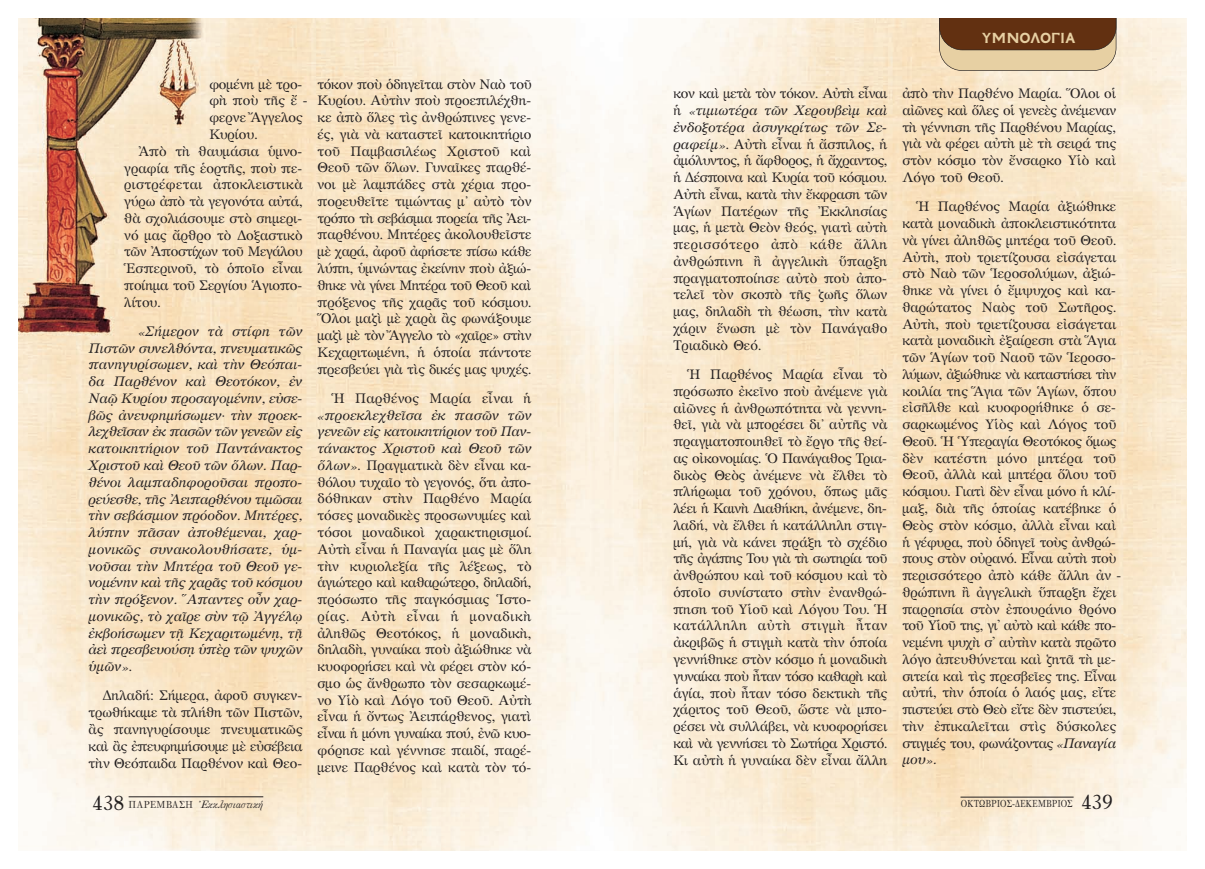
<style>
.page{position:relative;width:1205px;height:869px;background:#fff}
.page>*{position:absolute;margin:0;border:0;box-sizing:border-box;transform-origin:0 0}
.t1{font:700 16.25px "GFS Neohellenic";color:#e7d0a3}
.t2{font:13.75px/16.8px "GFS Artemisia";color:#231f20;text-align:justify}
.t3{font:italic 13.75px/16.8px "GFS Artemisia";letter-spacing:-.015em;color:#231f20;text-align:justify}
.t4{font:13.75px "GFS Artemisia";letter-spacing:.02em;color:#231f20}
.t5{font:13.75px "GFS Artemisia";letter-spacing:-.03em;color:#231f20}
.t6{font:11.25px "GFS Solomos";color:#231f20}
.t7{font:10px "GFS Bodoni";color:#231f20;scale:.9 1}
.s1{font-style:normal}
.s2{font-style:italic}
.s3{font-family:"GFS Porson";font-size:20px}
.s4{font-family:"GFS Bodoni";font-size:10px}
</style>
<div class="page">
<img style="left:18px;top:18px;width:1169px;height:832px">
<hr style="left:960px;top:796px;width:113px;height:1px;background:#231f20">
<hr style="left:129px;top:796px;width:134px;height:1px;background:#231f20">
<svg style="left:939px;top:18px;width:177px;height:53px"></svg>
<p class="t2" style="left:209px;top:77px;width:95px">φομένη μὲ τρο -</p>
<p class="t2" style="left:209px;top:94px;width:100px">φὴ ποὺ τῆς ἔ -</p>
<p class="t2" style="left:209px;top:111px;width:95px">φερνε Ἄγγελος</p>
<p class="t2" style="left:209px;top:127px;width:50px">Κυρίου.</p>
<p class="t2" style="left:138px;top:144px;width:166px">Ἀπὸ τὴ θαυ μάσια ὑμνο-</p>
<p class="t2" style="left:124px;top:161px;width:180px">γραφία τῆς ἑορτῆς, ποὺ πε-</p>
<p class="t4" style="left:124px;top:179px;width:180px">ριστρέφεται ἀποκλειστικὰ</p>
<p class="t2" style="left:124px;top:194px;width:180px">γύ ρω ἀπὸ τὰ γεγονότα αὐτά,</p>
<p class="t2" style="left:124px;top:211px;width:180px">θὰ σχολιάσουμε στὸ σημερι-</p>
<p class="t2" style="left:124px;top:228px;width:180px">νό μας ἄρθρο τὸ Δοξαστικὸ</p>
<p class="t5" style="left:124px;top:246px;width:180px">τῶν Ἀποστίχων τοῦ Μεγάλου</p>
<p class="t2" style="left:124px;top:261px;width:180px">Ἑσπερινοῦ, τὸ ὁποῖο εἶναι</p>
<p class="t2" style="left:124px;top:278px;width:180px">ποίημα τοῦ Σεργίου Ἁγιοπο -</p>
<p class="t2" style="left:124px;top:295px;width:38px">λίτου.</p>
<p class="t3" style="left:89px;top:324px;width:216px;text-indent:50px">«Σήμερον τὰ στίφη τῶν Πιστῶν συνελθόντα, πνευματικῶς πανηγυρίσωμεν, καὶ τὴν Θεόπαι&shy;δα Παρθένον καὶ Θεοτόκον, ἐν Να ῷ Κυρίου προσαγομένην, εὐσε - βῶς ἀνευφημήσωμεν· τὴν προεκ - λεχθεῖσαν ἐκ πασῶν τῶν γενεῶν εἰς κατοικητήριον τοῦ Παντάνακτος Χριστοῦ καὶ Θεοῦ τῶν ὅλων. Παρ&shy;θένοι λαμπαδηφοροῦσαι προπο&shy;ρεύεσθε, τῆς Ἀειπαρθένου τιμῶσαι τὴν σεβάσμιον πρόοδον. Μητέρες, λύπην πᾶσαν ἀποθέμεναι, χαρ&shy;μονικῶς συνακολουθήσατε, ὑμ - νοῦσαι τὴν Μητέρα τοῦ Θεοῦ γε&shy;νομένην καὶ τῆς χαρᾶς τοῦ κόσμου τὴν πρόξενον. ῞Απαντες οὖν χαρ&shy;μονικῶς, τὸ χαῖρε σὺν τῷ Ἀγγέλῳ ἐκβοήσωμεν τῇ Κεχαριτωμένῃ, τῇ ἀεὶ πρεσβευούσῃ ὑπὲρ τῶν ψυχῶν ὑμῶν»<span class="s1">.</span></p>
<p class="t2" style="left:89px;top:688px;width:216px;text-indent:14px">Δηλαδή: Σήμερα, ἀφοῦ συγκεν&shy;τρωθήκαμε τὰ πλήθη τῶν Πιστῶν, ἂς πανηγυρίσουμε πνευματικῶς καὶ ἂς ἐπευφημήσουμε μὲ εὐσέβεια τὴν Θεόπαιδα Παρθένον καὶ Θεο-</p>
<p class="t2" style="left:318px;top:77px;width:216px">τόκον ποὺ ὁδηγεῖται στὸν Ναὸ τοῦ Κυρίου. Αὐτὴν ποὺ προεπιλέχθη&shy;κε ἀπὸ ὅλες τὶς ἀνθρώπινες γενε&shy;ές, γιὰ νὰ καταστεῖ κατοικητήριο τοῦ Παμβασιλέως Χριστοῦ καὶ Θεοῦ τῶν ὅλων. Γυναῖκες παρθέ&shy;νοι μὲ λαμπάδες στὰ χέρια προ&shy;πορευθεῖτε τιμώντας μ’ αὐτὸ τὸν τρόπο τὴ σεβάσμια πορεία τῆς Ἀει&shy;παρθένου. Μητέρες ἀκολουθεῖστε μὲ χαρά, ἀφοῦ ἀφήσετε πίσω κάθε λύπη, ὑμνώντας ἐκείνην ποὺ ἀξιώ&shy;θηκε νὰ γίνει Μητέρα τοῦ Θεοῦ καὶ πρόξενος τῆς χαρᾶς τοῦ κόσμου.<br>Ὅλοι μαζὶ μὲ χαρὰ ἂς φωνάξουμε μαζὶ μὲ τὸν Ἄγγελο τὸ «χαῖρε» στὴν Κεχαριτωμένη, ἡ ὁποία πάντοτε πρεσβεύει γιὰ τὶς δικές μας ψυχές.</p>
<p class="t2" style="left:332px;top:391px;width:201px">Ἡ Παρθένος Μαρία εἶναι ἡ</p>
<p class="t2" style="left:318px;top:408px;width:216px"><span class="s2">«προ εκλεχθεῖσα ἐκ πασῶν τῶν γενεῶν εἰς κατοικητήριον τοῦ Παν&shy;τάνακτος Χριστοῦ καὶ Θεοῦ τῶν ὅλων»</span>. Πραγματικὰ δὲν εἶναι κα&shy;θόλου τυχαῖο τὸ γεγονός, ὅτι ἀπο&shy;δόθηκαν στὴν Παρθένο Μαρία τό σες μοναδικὲς προσωνυμίες καὶ τόσοι μοναδικοὶ χαρακτηρισμοί.<br>Αὐτὴ εἶναι ἡ Παναγία μας μὲ ὅλη τὴν κυριολεξία τῆς λέξεως, τὸ ἁγιώτερο καὶ καθαρώτερο, δηλαδή, πρόσωπο τῆς παγκόσμιας Ἱστο&shy;ρίας. Αὐτὴ εἶναι ἡ μοναδικὴ ἀληθῶς Θεοτόκος, ἡ μοναδικὴ, δηλαδὴ, γυναίκα ποὺ ἀξιώθηκε νὰ κυοφορήσει καὶ νὰ φέρει στὸν κό&shy;σμο ὡς ἄνθρωπο τὸν σεσαρκωμέ&shy;νο Υἱὸ καὶ Λόγο τοῦ Θεοῦ. Αὐτὴ εἶναι ἡ ὄντως Ἀειπάρθενος, γιατὶ εἶναι ἡ μόνη γυναίκα πού, ἐνῶ κυο&shy;φόρησε καὶ γέννησε παιδί, παρέ&shy;μεινε Παρθένος καὶ κατὰ τὸν τό-</p>
<p class="t1" style="left:982px;top:33px;width:95px">ΥΜΝΟΛΟΓΙΑ</p>
<p class="t2" style="left:673px;top:87px;width:216px">κον καὶ μετὰ τὸν τόκον. Αὐτὴ εἶναι ἡ <span class="s2">«τιμιωτέρα τῶν Χερουβεὶμ καὶ ἐνδοξοτέρα ἀσυγκρίτως τῶν Σε&shy;ραφείμ»</span>. Αὐτὴ εἶναι ἡ ἄσπιλος, ἡ ἀμόλυντος, ἡ ἄφθορος, ἡ ἄχραντος, ἡ Δέσποινα καὶ Κυρία τοῦ κόσμου.<br>Αὐτὴ εἶναι, κατὰ τὴν ἔκφραση τῶν Ἁγίων Πατέρων τῆς Ἐκκλησίας μας, ἡ μετὰ Θεὸν θεός, γιατὶ αὐτὴ περισσότερο ἀπὸ κάθε ἄλλη ἀνθρώπινη ἢ ἀγγελικὴ ὕπαρξη πραγματοποίη σε αὐτὸ ποὺ ἀπο&shy;τελεῖ τὸν σκοπὸ τῆς ζωῆς ὅλων μας, δηλαδὴ τὴ θέωση, τὴν κατὰ χάριν ἕνωση μὲ τὸν Πανάγαθο Τριαδικὸ Θεό.</p>
<p class="t2" style="left:673px;top:367px;width:216px;text-indent:14px">Ἡ Παρθένος Μαρία εἶναι τὸ πρό σωπο ἐκεῖνο ποὺ ἀνέμενε γιὰ αἰῶνες ἡ ἀνθρωπότητα νὰ γεννη&shy;θεῖ, γιὰ νὰ μπορέσει δι’ αὐτῆς νὰ πραγματοποιηθεῖ τὸ ἔργο τῆς θεί&shy;ας οἰκονομίας. Ὁ Πανάγαθος Τρια&shy;δικὸς Θεὸς ἀνέμενε νὰ ἔλθει τὸ πλή ρωμα τοῦ χρόνου, ὅπως μᾶς λέει ἡ Καινὴ Διαθήκη, ἀνέμενε, δη&shy;λαδή, νὰ ἔλθει ἡ κατάλληλη στιγ&shy;μή, γιὰ νὰ κάνει πράξη τὸ σχέδιο τῆς ἀγάπης Του γιὰ τὴ σωτηρία τοῦ ἀνθρώπου καὶ τοῦ κόσμου καὶ τὸ ὁποῖο συνίστατο στὴν ἐνανθρώ&shy;πηση τοῦ Υἱοῦ καὶ Λόγου Του. Ἡ κατάλληλη αὐτὴ στιγμὴ ἦταν ἀκριβῶς ἡ στιγμὴ κατὰ τὴν ὁποία γεννήθηκε στὸν κόσμο ἡ μοναδικὴ γυναίκα ποὺ ἦταν τόσο καθαρὴ καὶ ἁγία, ποὺ ἦταν τόσο δεκτικὴ τῆς χάριτος τοῦ Θεοῦ, ὥστε νὰ μπο&shy;ρέσει νὰ συλλάβει, νὰ κυοφορήσει καὶ νὰ γεννήσει τὸ Σωτήρα Χριστό.<br>Κι αὐτὴ ἡ γυναίκα δὲν εἶναι ἄλλη</p>
<p class="t2" style="left:902px;top:87px;width:215px">ἀπὸ τὴν Παρθένο Μαρία. Ὅλοι οἱ αἰῶνες καὶ ὅλες οἱ γενεὲς ἀνέμεναν τὴ γέννηση τῆς Παρθένου Μαρίας, γιὰ νὰ φέρει αὐτὴ μὲ τὴ σειρά της στὸν κόσμο τὸν ἔνσαρκο Υἱὸ καὶ Λόγο τοῦ Θεοῦ.</p>
<p class="t2" style="left:902px;top:200px;width:221px;text-align:left;text-indent:14px">Ἡ Παρθένος Μαρία ἀξιώθηκε κατὰ μοναδικὴ ἀποκλειστικότητα νὰ γίνει ἀληθῶς μητέρα τοῦ Θεοῦ.<br>Αὐτὴ, ποὺ τριετίζουσα εἰσάγεται στὸ Ναὸ τῶν Ἱεροσολύμων, ἀξιώ&shy;θηκε νὰ γίνει ὁ ἔμψυχος καὶ κα&shy;θαρώτατος Ναὸς τοῦ Σωτῆρος.<br>Αὐτὴ, ποὺ τριετίζουσα εἰσάγεται κατὰ μοναδικὴ ἐξαίρεση στὰ Ἅγια τῶν Ἁγίων τοῦ Ναοῦ τῶν Ἱεροσο&shy;λύμων, ἀξιώθηκε νὰ καταστήσει τὴν κοιλία της Ἅγια τῶν Ἁγίων, ὅπου εἰσῆλθε καὶ κυοφορήθηκε ὁ σε&shy;σαρκωμένος Υἱὸς καὶ Λόγος τοῦ<br>Θεοῦ. Ἡ Ὑπεραγία Θεοτόκος ὅμως δὲν κατέστη μόνο μητέρα τοῦ<br>Θεοῦ, ἀλλὰ καὶ μητέρα ὅλου τοῦ κόσμου. Γιατὶ δὲν εἶναι μόνο ἡ κλί&shy;μαξ, διὰ τῆς ὁποίας κατέβηκε ὁ<br>Θεὸς στὸν κόσμο, ἀλλὰ εἶναι καὶ ἡ γέφυρα, ποὺ ὁδηγεῖ τοὺς ἀνθρώ&shy;πους στὸν οὐρανό. Εἶναι αὐτὴ ποὺ περισσότερο ἀπὸ κάθε ἄλλη ἀν - θρώπινη ἢ ἀγγελικὴ ὕπαρξη ἔχει παρρησία στὸν ἐπουράνιο θρόνο τοῦ Υἱοῦ της, γι᾿ αὐτὸ καὶ κάθε πο&shy;νεμένη ψυχὴ σ᾿ αὐτὴν κατὰ πρῶτο λόγο ἀπευθύνεται καὶ ζητᾶ τὴ με&shy;σιτεία καὶ τὶς πρεσβεῖες της. Εἶναι αὐτή, τὴν ὁποία ὁ λαός μας, εἴτε πιστεύει στὸ Θεὸ εἴτε δὲν πιστεύει, τὴν ἐπικαλεῖται στὶς δύσκολες στιγμές του, φωνάζοντας <span class="s2">«Παναγία μου».</span></p>
<p class="t6" style="left:92px;top:799px;width:172px"><span class="s3">438</span> <span class="s4">ΠAPEMBAΣH</span> Ἐκκλησιαστική</p>
<p class="t7" style="left:961px;top:799px;width:170px">ΟΚΤΩΒΡΙΟΣ-ΔΕΚΕΜΒΡΙΟΣ <span class="s3">439</span></p>
</div>
